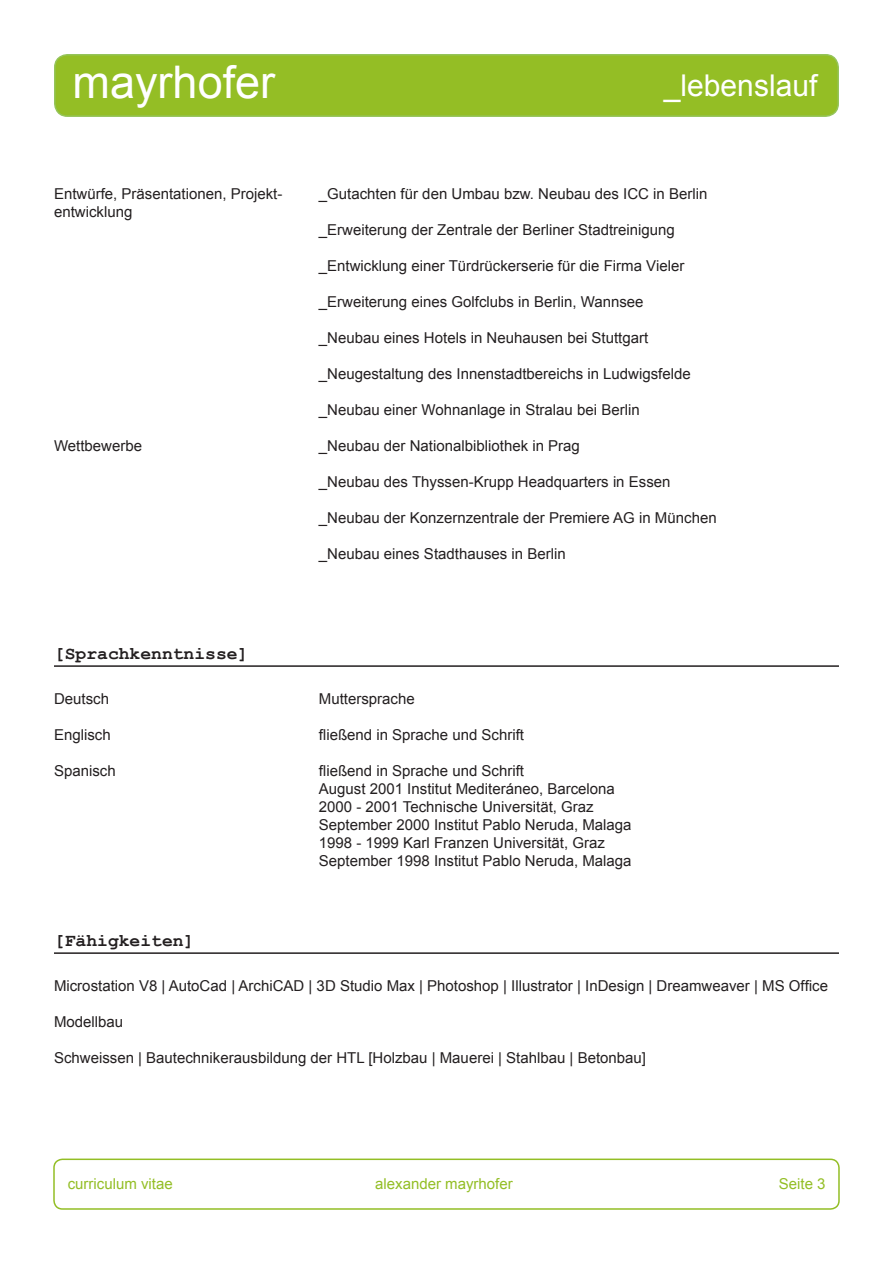
<style>
.page{position:relative;width:893px;height:1263px;background:#fff}
.page>*{position:absolute;margin:0;border:0;box-sizing:border-box;transform-origin:0 0}
.t1{font:45px "Arial";color:#fff}
.t2{font:30px "Arial";color:#fff}
.t3{font:700 18px "Courier New";color:#231f20}
.t4{font:15px/18px "Arial";color:#231f20}
.t5{font:15px "Arial";color:#93be25}
</style>
<div class="page">
<div style="left:55px;top:55px;width:783px;height:61px;background:#94be25;border-radius:13px"></div>
<div style="left:54px;top:54px;width:785px;height:63px;border:2px solid #95c45a;border-radius:13px"></div>
<hr style="left:54px;top:665px;width:785px;height:2px;background:#231f20">
<hr style="left:54px;top:952px;width:785px;height:2px;background:#231f20">
<div style="left:53px;top:1158px;width:787px;height:52px;border:2px solid #93be25;border-radius:9px"></div>
<h1 class="t1" style="left:73px;top:53px;width:204px">mayrhofer</h1>
<p class="t4" style="left:54px;top:185px;width:230px">Entwürfe, Präsentationen, Projekt&shy;entwicklung</p>
<p class="t4" style="left:54px;top:437px;width:90px">Wettbewerbe</p>
<p class="t3" style="left:54px;top:642px;width:196px">[Sprachkenntnisse]</p>
<p class="t4" style="left:54px;top:690px;width:57px">Deutsch</p>
<p class="t4" style="left:54px;top:726px;width:58px">Englisch</p>
<p class="t4" style="left:54px;top:762px;width:63px">Spanisch</p>
<p class="t3" style="left:54px;top:929px;width:142px">[Fähigkeiten]</p>
<h2 class="t2" style="left:664px;top:66px;width:155px">_lebenslauf</h2>
<p class="t4" style="left:319px;top:185px;width:390px">_Gutachten für den Umbau bzw. Neubau des ICC in Berlin</p>
<p class="t4" style="left:319px;top:221px;width:357px">_Erweiterung der Zentrale der Berliner Stadtreinigung</p>
<p class="t4" style="left:319px;top:257px;width:367px">_Entwicklung einer Türdrückerserie für die Firma Vieler</p>
<p class="t4" style="left:319px;top:293px;width:326px">_Erweiterung eines Golfclubs in Berlin, Wannsee</p>
<p class="t4" style="left:319px;top:329px;width:331px">_Neubau eines Hotels in Neuhausen bei Stuttgart</p>
<p class="t4" style="left:319px;top:365px;width:373px">_Neugestaltung des Innenstadtbereichs in Ludwigsfelde</p>
<p class="t4" style="left:319px;top:401px;width:322px">_Neubau einer Wohnanlage in Stralau bei Berlin</p>
<p class="t4" style="left:319px;top:437px;width:262px">_Neubau der Nationalbibliothek in Prag</p>
<p class="t4" style="left:319px;top:473px;width:353px">_Neubau des Thyssen-Krupp Headquarters in Essen</p>
<p class="t4" style="left:319px;top:509px;width:399px">_Neubau der Konzernzentrale der Premiere AG in München</p>
<p class="t4" style="left:319px;top:545px;width:248px">_Neubau eines Stadthauses in Berlin</p>
<p class="t4" style="left:319px;top:690px;width:97px">Muttersprache</p>
<p class="t4" style="left:319px;top:726px;width:207px">fließend in Sprache und Schrift</p>
<p class="t4" style="left:319px;top:762px;width:207px">fließend in Sprache und Schrift</p>
<p class="t4" style="left:319px;top:780px;width:297px">August 2001 Institut Mediteráneo, Barcelona</p>
<p class="t4" style="left:319px;top:798px;width:276px">2000 - 2001 Technische Universität, Graz</p>
<p class="t4" style="left:319px;top:816px;width:314px">September 2000 Institut Pablo Neruda, Malaga</p>
<p class="t4" style="left:319px;top:834px;width:287px">1998 - 1999 Karl Franzen Universität, Graz</p>
<p class="t4" style="left:319px;top:852px;width:314px">September 1998 Institut Pablo Neruda, Malaga</p>
<p class="t4" style="left:54px;top:977px;width:775px">Microstation V8 | AutoCad | ArchiCAD | 3D Studio Max | Photoshop | Illustrator | InDesign | Dreamweaver | MS Office</p>
<p class="t4" style="left:54px;top:1013px;width:71px">Modellbau</p>
<p class="t4" style="left:54px;top:1049px;width:594px">Schweissen | Bautechnikerausbildung der HTL [Holzbau | Mauerei | Stahlbau | Betonbau]</p>
<p class="t5" style="left:68px;top:1174px;width:107px">curriculum vitae</p>
<p class="t5" style="left:375px;top:1174px;width:139px">alexander mayrhofer</p>
<p class="t5" style="left:779px;top:1174px;width:48px">Seite 3</p>
</div>
